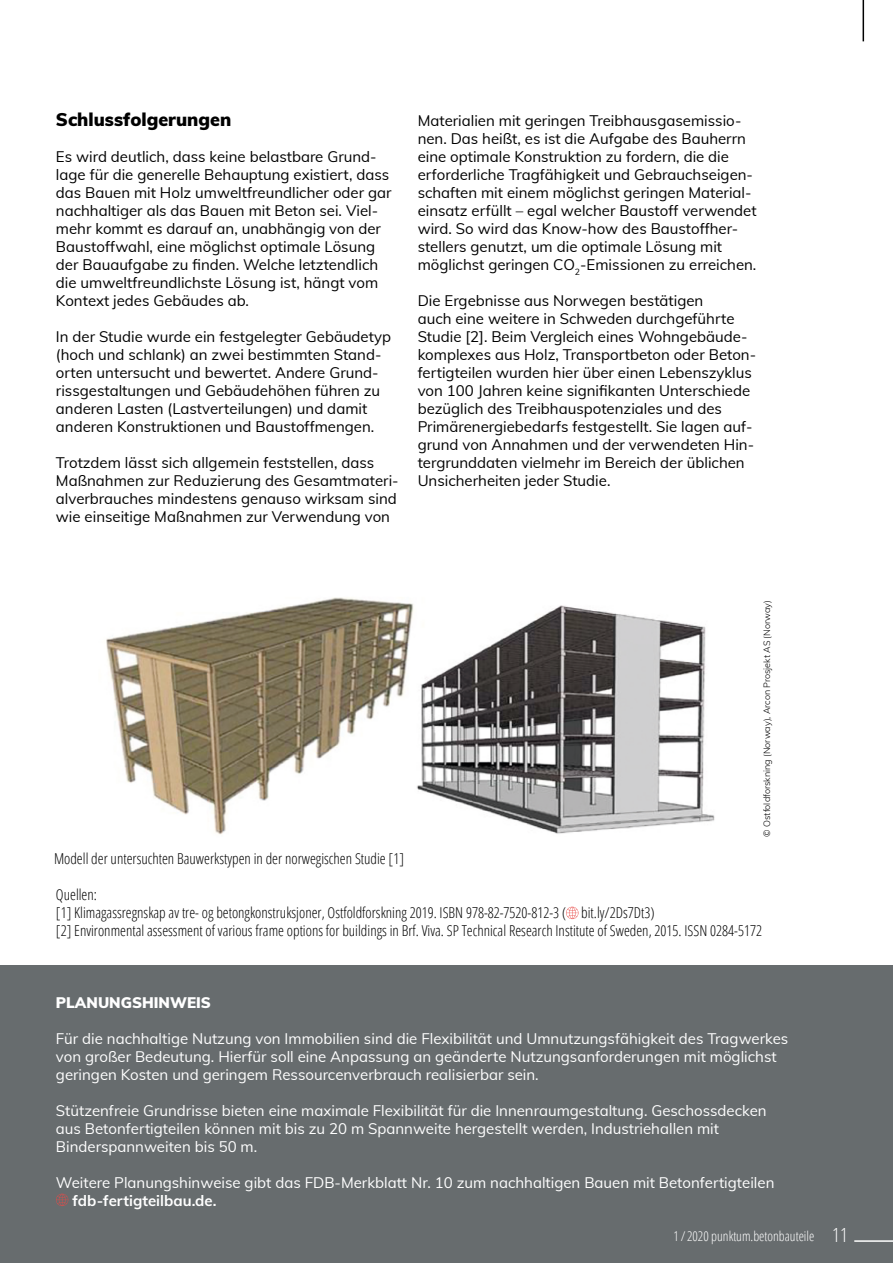
<style>
.page{position:relative;width:893px;height:1263px;background:#fff}
.page>*{position:absolute;margin:0;border:0;box-sizing:border-box;transform-origin:0 0}
.t1{font:900 18px "Muli";color:#000}
.t2{font:15px/18px "Muli";color:#000}
.t3{font:15px/18px "Muli";color:#fff}
.t4{font:300 condensed 15px/18px "Open Sans";color:#000}
.t5{font:700 15px "Muli";color:#fff}
.t6{font:900 15px "Muli";color:#fff}
.t7{font:300 condensed 13.5px "Open Sans";color:#fff}
.t8{font:300 9px "Muli";color:#000}
.s1{font-size:19.5px}
</style>
<div class="page">
<div style="left:0;top:965px;width:893px;height:298px;background:#676c6e"></div>
<svg style="left:56px;top:1194px;width:12px;height:12px"></svg>
<svg style="left:566px;top:907px;width:12px;height:12px"></svg>
<img style="left:426px;top:605px;width:289px;height:229px">
<img style="left:106px;top:597px;width:320px;height:238px">
<hr style="left:862px;top:0;width:2px;height:41px;background:#000">
<hr style="left:854px;top:1240px;width:39px;height:2px;background:#fff">
<p class="t1" style="left:56px;top:106px;width:177px">Schlussfolgerungen</p>
<p class="t2" style="left:56px;top:147px;width:337px">Es wird deutlich, dass keine belastbare Grund&shy;lage für die generelle Behauptung existiert, dass das Bauen mit Holz umweltfreundlicher oder gar nachhaltiger als das Bauen mit Beton sei. Viel&shy;mehr kommt es darauf an, unabhängig von der Baustoffwahl, eine möglichst optimale Lösung der Bauaufgabe zu finden. Welche letztendlich die umweltfreundlichste Lösung ist, hängt vom Kontext jedes Gebäudes ab.</p>
<p class="t2" style="left:56px;top:327px;width:337px">In der Studie wurde ein festgelegter Gebäudetyp (hoch und schlank) an zwei bestimmten Stand&shy;orten untersucht und bewertet. Andere Grund&shy;rissgestaltungen und Gebäudehöhen führen zu anderen Lasten (Lastverteilungen) und damit anderen Konstruktionen und Baustoffmengen.</p>
<p class="t2" style="left:56px;top:453px;width:344px">Trotzdem lässt sich allgemein feststellen, dass Maßnahmen zur Reduzierung des Gesamtmateri&shy;alverbrauches mindestens genauso wirksam sind wie einseitige Maßnahmen zur Verwendung von</p>
<p class="t2" style="left:418px;top:111px;width:340px">Materialien mit geringen Treibhausgasemissio&shy;nen. Das heißt, es ist die Aufgabe des Bauherrn eine optimale Konstruktion zu fordern, die die erforderliche Tragfähigkeit und Gebrauchseigen&shy;schaften mit einem möglichst geringen Material&shy;einsatz erfüllt – egal welcher Baustoff verwendet wird. So wird das Know-how des Baustoffher&shy;stellers genutzt, um die optimale Lösung mit möglichst geringen CO<sub>2</sub>-Emissionen zu erreichen.</p>
<p class="t2" style="left:418px;top:291px;width:340px">Die Ergebnisse aus Norwegen bestätigen<br>auch eine weitere in Schweden durchgeführte Studie [2]. Beim Vergleich eines Wohngebäude&shy;komplexes aus Holz, Transportbeton oder Beton&shy;fertigteilen wurden hier über einen Lebenszyklus von 100 Jahren keine signifikanten Unterschiede bezüglich des Treibhauspotenziales und des Primärenergiebedarfs festgestellt. Sie lagen auf&shy;grund von Annahmen und der verwendeten Hin&shy;tergrunddaten vielmehr im Bereich der üblichen Unsicherheiten jeder Studie.</p>
<p class="t4" style="left:54px;top:849px;width:352px">Modell der untersuchten Bauwerkstypen in der norwegischen Studie [1]</p>
<p class="t8" style="left:760px;top:837px;width:238px;rotate:-90deg">© Ostfoldforskning (Norway), Arcon Prosjekt AS (Norway)</p>
<p class="t4" style="left:56px;top:885px;width:707px">Quellen:<br>[1] Klimagassregnskap av tre- og betongkonstruksjoner, Ostfoldforskning 2019. ISBN 978-82-7520-812-3 ( bit.ly/2Ds7Dt3)<br>[2] Environmental assessment of various frame options for buildings in Brf. Viva. SP Technical Research Institute of Sweden, 2015. ISSN 0284-5172</p>
<p class="t6" style="left:56px;top:992px;width:157px">PLANUNGSHINWEIS</p>
<p class="t3" style="left:56px;top:1029px;width:734px">Für die nachhaltige Nutzung von Immobilien sind die Flexibilität und Umnutzungsfähigkeit des Tragwerkes von großer Bedeutung. Hierfür soll eine Anpassung an geänderte Nutzungsanforderungen mit möglichst geringen Kosten und geringem Ressourcenverbrauch realisierbar sein.</p>
<p class="t3" style="left:56px;top:1101px;width:712px">Stützenfreie Grundrisse bieten eine maximale Flexibilität für die Innenraumgestaltung. Geschossdecken aus Betonfertigteilen können mit bis zu 20 m Spannweite hergestellt werden, Industriehallen mit<br>Binderspannweiten bis 50 m.</p>
<p class="t3" style="left:56px;top:1173px;width:720px">Weitere Planungshinweise gibt das FDB-Merkblatt Nr. 10 zum nachhaltigen Bauen mit Betonfertigteilen</p>
<p class="t5" style="left:72px;top:1190px;width:146px">fdb-fertigteilbau.de.</p>
<p class="t7" style="left:673px;top:1227px;width:176px">1 / 2020 punktum.betonbauteile <span class="s1">11</span></p>
</div>
